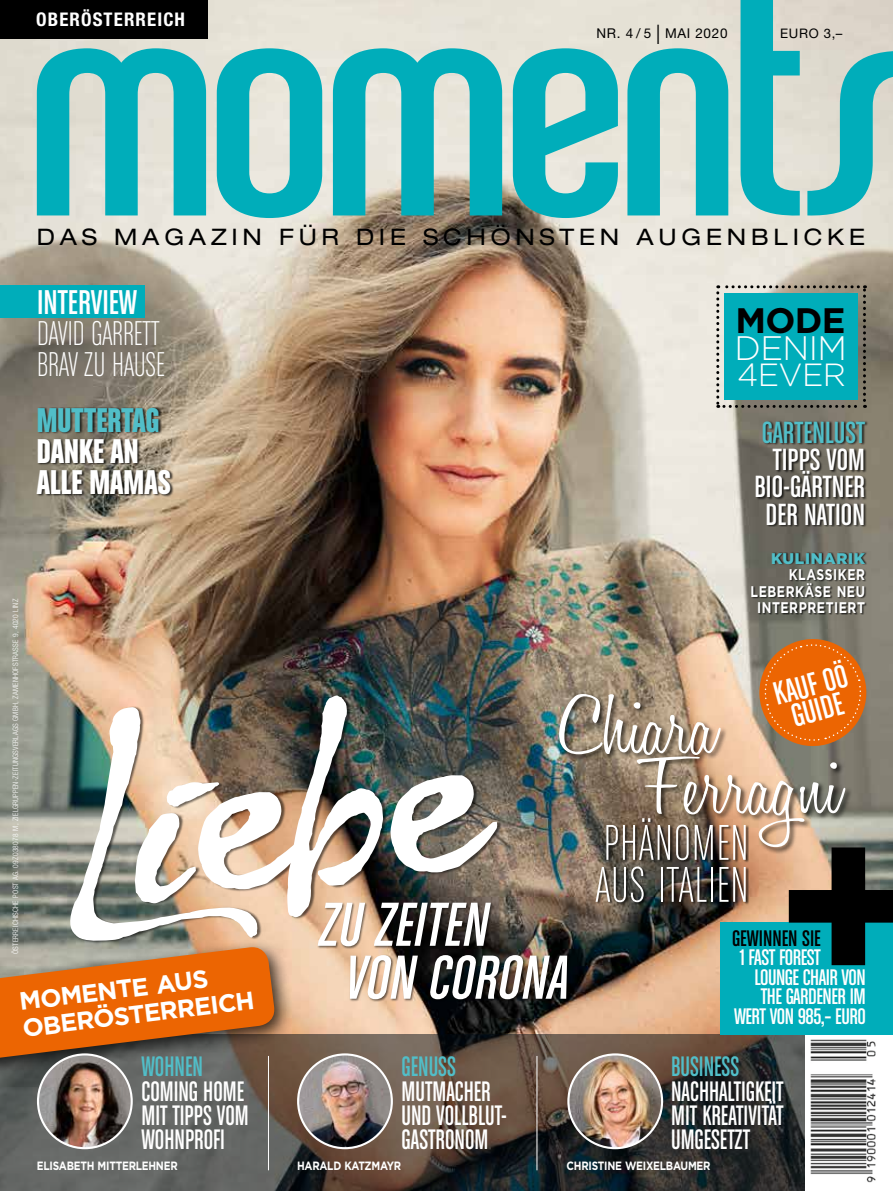
<style>
.page{position:relative;width:893px;height:1191px;background:#fff}
.page>*{position:absolute;margin:0;border:0;box-sizing:border-box;transform-origin:0 0}
.t1{font:205.5px "Styauml";color:#fff}
.t2{font:300 86.4px "Honey Script";color:#fff;scale:1.2 1}
.t3{font:italic 66.15px/52.9px "Chalet Comprime Cologne Sixty";color:#fff}
.t4{font:53.4px/42px "Chalet Comprime Milan Sixty";letter-spacing:.025em;color:#fff}
.t5{font:36.6px/31px "Chalet Comprime Milan Sixty";color:#fff}
.t6{font:36.6px/31px "Chalet Comprime Hong Kong Sixty";color:#fff}
.t7{font:36.6px "Chalet Comprime Hong Kong Sixty";color:#51bec8}
.t8{font:36.6px "Chalet Comprime Cologne Sixty";color:#fff}
.t9{font:700 35.4px "Gotham";color:#000}
.t10{font:34.8px/25.5px "Chalet Comprime Cologne Sixty";color:#fff;text-align:center}
.t11{font:300 33.9px "Gotham";letter-spacing:-.02em;color:#fff}
.t12{font:32.7px/27.2px "Chalet Comprime Cologne Sixty";color:#fff;text-align:center}
.t13{font:32.7px "Chalet Comprime Cologne Sixty";color:#51bec8}
.t14{font:300 32.1px "Gotham";letter-spacing:-.02em;color:#fff}
.t15{font:30px/24.2px "Chalet Comprime Cologne Sixty";color:#fff;scale:.9 1}
.t16{font:30px "Chalet Comprime Cologne Sixty";color:#51bec8;scale:.9 1}
.t17{font:700 25.05px/26.8px "Gotham";color:#fff}
.t18{font:24px "Chalet Comprime Cologne Sixty";letter-spacing:-.02em;color:#fff}
.t19{font:24px "Chalet Comprime Cologne Sixty";color:#000}
.t20{font:expanded 22.8px "Helvetica Neue LT Pro";letter-spacing:.21em;color:#000}
.t21{font:700 condensed 18.9px "Helvetica Neue LT Pro";letter-spacing:.06em;color:#fff}
.t22{font:700 15.45px/16.5px "Gotham";letter-spacing:.04em;color:#fff;text-align:right;scale:.8 1}
.t23{font:900 15.45px "Gotham";letter-spacing:.04em;color:#51bec8}
.t24{font:13.5px "Helvetica Neue LT Pro";letter-spacing:.05em;color:#000}
.t25{font:13.2px "Helvetica Neue LT Pro";color:#000}
.t26{font:700 12px "Gotham";letter-spacing:-.025em;color:#fff;scale:.85 1}
.t27{font:300 condensed 7.5px "Helvetica Neue LT Pro";letter-spacing:.03em;color:#fff}
.s1{font-size:27px}
</style>
<div class="page">
<img style="left:0;top:38px;width:893px;height:996px">
<svg style="left:0;top:1034px;width:806px;height:157px;background:#4f4944"></svg>
<svg style="left:37px;top:0;width:856px;height:218px;background:#7bc7c7"></svg>
<div style="left:0;top:0;width:207px;height:38px;background:#000"></div>
<div style="left:71px;top:694px;width:430px;height:249px;background:#000;opacity:.55"></div>
<div style="left:752px;top:552px;width:116px;height:63px;background:#000;opacity:.75"></div>
<img style="left:298px;top:1054px;width:94px;height:94px;border-radius:47px">
<div style="left:297px;top:1053px;width:96px;height:96px;border:2px solid #fff;border-radius:50%"></div>
<hr style="left:268px;top:1056px;width:1px;height:114px;background:#fff">
<hr style="left:537px;top:1056px;width:1px;height:114px;background:#fff">
<div style="left:0;top:939px;width:294px;height:143px;background:#000;opacity:.75"></div>
<svg style="left:0;top:945px;width:276px;height:119px;background:#c66a25"></svg>
<img style="left:568px;top:1054px;width:94px;height:94px;border-radius:47px">
<div style="left:567px;top:1053px;width:96px;height:96px;border:2px solid #fff;border-radius:50%"></div>
<div style="left:756px;top:420px;width:112px;height:107px;background:#000;opacity:.75"></div>
<div style="left:557px;top:692px;width:171px;height:70px;background:#000;opacity:.75"></div>
<div style="left:635px;top:754px;width:218px;height:100px;background:#000;opacity:.75"></div>
<div style="left:596px;top:818px;width:153px;height:87px;background:#000;opacity:.75"></div>
<div style="left:37px;top:407px;width:137px;height:90px;background:#000;opacity:.75"></div>
<img style="left:38px;top:1054px;width:94px;height:94px;border-radius:47px">
<div style="left:37px;top:1053px;width:96px;height:96px;border:2px solid #fff;border-radius:50%"></div>
<div style="left:0;top:285px;width:144px;height:33px;background:#00adba"></div>
<div style="left:317px;top:902px;width:254px;height:100px;background:#000;opacity:.55"></div>
<img style="left:810px;top:1034px;width:68px;height:149px">
<div style="left:720px;top:922px;width:173px;height:112px;background:#00adba"></div>
<svg style="left:789px;top:847px;width:104px;height:118px"></svg>
<svg style="left:716px;top:285px;width:150px;height:123px;background:#909085"></svg>
<div style="left:724px;top:293px;width:134px;height:106px;background:#00adba"></div>
<svg style="left:753px;top:633px;width:119px;height:119px;background:#c6702d"></svg>
<p class="t21" style="left:36px;top:8px;width:150px">OBERÖSTERREICH</p>
<p class="t24" style="left:596px;top:26px;width:132px">NR. 4 / 5 <span class="s1">I</span> MAI 2020</p>
<p class="t25" style="left:780px;top:26px;width:64px">EURO 3,–</p>
<p class="t20" style="left:37px;top:223px;width:830px">DAS MAGAZIN FÜR DIE SCHÖNSTEN AUGENBLICKE</p>
<p class="t8" style="left:37px;top:282px;width:102px">INTERVIEW</p>
<p class="t5" style="left:37px;top:317px;width:129px">DAVID GARRETT<br>BRAV ZU HAUSE</p>
<p class="t7" style="left:37px;top:398px;width:124px">MUTTERTAG</p>
<p class="t6" style="left:37px;top:434px;width:136px">DANKE AN<br>ALLE MAMAS</p>
<p class="t9" style="left:735px;top:297px;width:111px">MODE</p>
<p class="t11" style="left:735px;top:327px;width:114px">DENIM</p>
<p class="t14" style="left:737px;top:354px;width:110px">4EVER</p>
<p class="t13" style="left:762px;top:414px;width:105px">GARTENLUST</p>
<p class="t12" style="left:755px;top:445px;width:112px">TIPPS VOM<br>BIO-GÄRTNER<br>DER NATION</p>
<p class="t23" style="left:771px;top:547px;width:95px">KULINARIK</p>
<p class="t22" style="left:751px;top:566px;width:144px">KLASSIKER<br>LEBERKÄSE NEU<br>INTERPRETIERT</p>
<p class="t27" style="left:11px;top:954px;width:356px;rotate:-90deg">ÖSTERREICHISCHE POST AG. 09Z038078 M, ZIELGRUPPEN-ZEITUNGSVERLAGS GMBH, ZAMENHOFSTRASSE 9, 4020 LINZ</p>
<p class="t10" style="left:771px;top:682px;width:77px;rotate:-15deg">KAUF OÖ<br>GUIDE</p>
<h1 class="t1" style="left:64px;top:711px;width:417px;rotate:-5deg">Liebe</h1>
<h2 class="t2" style="left:559px;top:674px;width:133px">Chiara</h2>
<h2 class="t2" style="left:638px;top:734px;width:171px">Ferragni</h2>
<h3 class="t4" style="left:596px;top:821px;width:154px">PHÄNOMEN<br>AUS ITALIEN</h3>
<h3 class="t3" style="left:343px;top:897px;width:237px;text-indent:-25px">ZU ZEITEN<br>VON CORONA</h3>
<p class="t19" style="left:732px;top:924px;width:90px">GEWINNEN SIE</p>
<p class="t18" style="left:740px;top:944px;width:83px">1 FAST FOREST</p>
<p class="t18" style="left:754px;top:963px;width:113px">LOUNGE CHAIR VON</p>
<p class="t18" style="left:761px;top:983px;width:106px">THE GARDENER IM</p>
<p class="t18" style="left:734px;top:1003px;width:133px">WERT VON 985,– EURO</p>
<p class="t17" style="left:18px;top:988px;width:235px;rotate:-7deg">MOMENTE AUS<br>OBERÖSTERREICH</p>
<p class="t16" style="left:141px;top:1050px;width:70px">WOHNEN</p>
<p class="t15" style="left:141px;top:1078px;width:121px">COMING HOME<br>MIT TIPPS VOM<br>WOHNPROFI</p>
<p class="t26" style="left:37px;top:1158px;width:167px">ELISABETH MITTERLEHNER</p>
<p class="t16" style="left:402px;top:1050px;width:62px">GENUSS</p>
<p class="t15" style="left:402px;top:1078px;width:119px">MUTMACHER<br>UND VOLLBLUT-<br>GASTRONOM</p>
<p class="t16" style="left:671px;top:1050px;width:77px">BUSINESS</p>
<p class="t15" style="left:671px;top:1078px;width:127px;text-align:justify">NACHHALTIGKEIT MIT KREATIVITÄT UMGESETZT</p>
<p class="t26" style="left:297px;top:1158px;width:124px">HARALD KATZMAYR</p>
<p class="t26" style="left:567px;top:1158px;width:171px">CHRISTINE WEIXELBAUMER</p>
</div>
